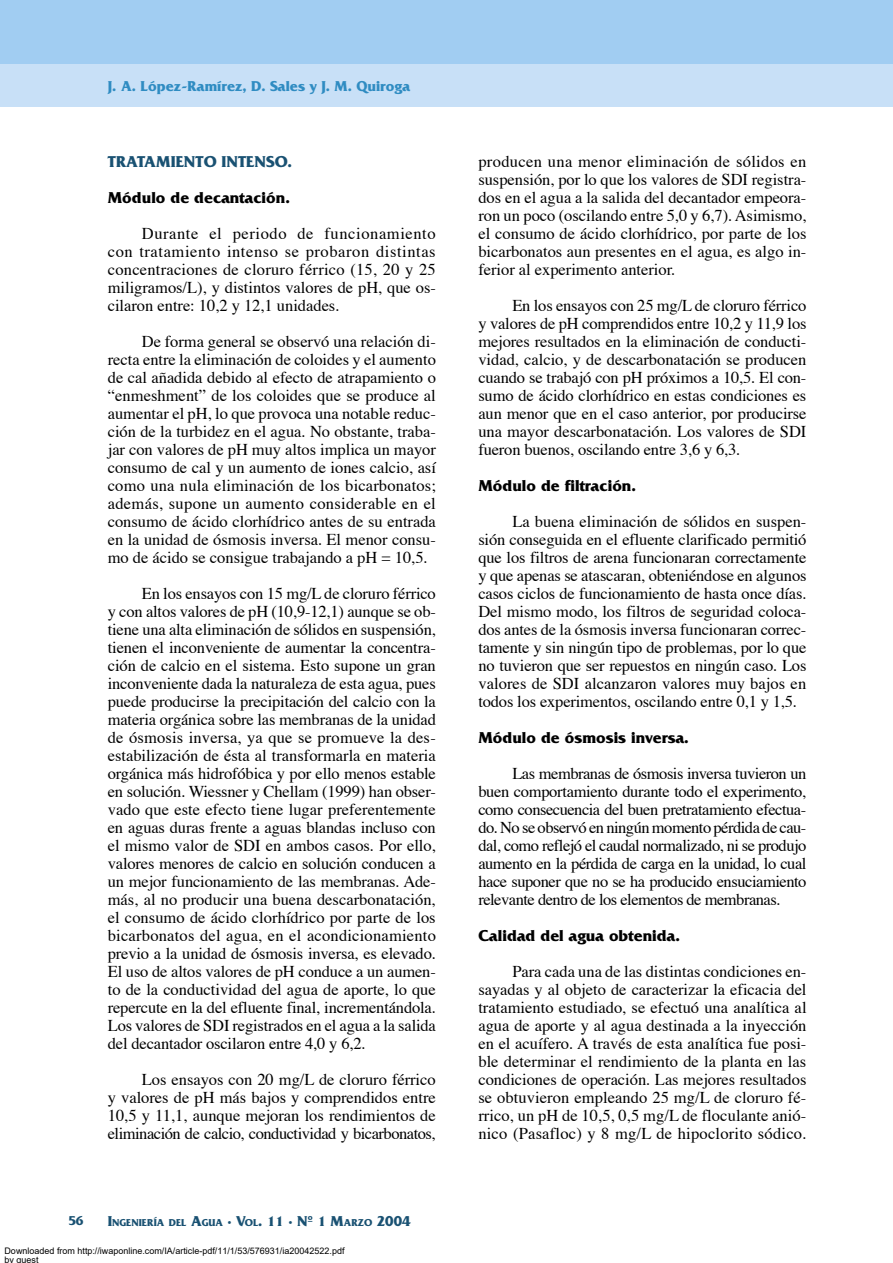
<style>
.page{position:relative;width:893px;height:1263px;background:#fff}
.page>*{position:absolute;margin:0;border:0;box-sizing:border-box;transform-origin:0 0}
.t1{font:16.5px/18px "Times";letter-spacing:-.005em;color:#000;text-align:justify}
.t2{font:700 16.5px "Friz Quadrata";color:#000}
.t3{font:700 16.5px "Friz Quadrata";color:#195172}
.t4{font:700 15px "Friz Quadrata";color:#2f8cc2}
.t5{font:700 13.5px "Friz Quadrata";color:#195172}
.t6{font:700 10.5px "Friz Quadrata";color:#195172}
.t7{font:9px/9px "Arial";color:#000}
.s1{font-size:15px}
</style>
<div class="page">
<div style="left:0;top:0;width:893px;height:106px;background:#c8e0f7"></div>
<div style="left:0;top:0;width:893px;height:64px;background:#a1cdf2"></div>
<p class="t4" style="left:108px;top:78px;width:304px">J. A. López-Ramírez, D. Sales y J. M. Quiroga</p>
<p class="t3" style="left:108px;top:152px;width:186px">TRATAMIENTO INTENSO.</p>
<p class="t2" style="left:108px;top:188px;width:184px">Módulo de decantación.</p>
<p class="t1" style="left:108px;top:225px;width:330px;text-indent:34px">Durante el periodo de funcionamiento con tratamiento intenso se probaron distintas concentraciones de cloruro férrico (15, 20 y 25 miligramos/L), y distintos valores de pH, que os&shy;cilaron entre: 10,2 y 12,1 unidades.</p>
<p class="t1" style="left:108px;top:333px;width:330px;text-indent:34px">De forma general se observó una relación di&shy;recta entre la eliminación de coloides y el aumento de cal añadida debido al efecto de atrapamiento o “enmeshment” de los coloides que se produce al aumentar el pH, lo que provoca una notable reduc&shy;ción de la turbidez en el agua. No obstante, traba&shy;jar con valores de pH muy altos implica un mayor consumo de cal y un aumento de iones calcio, así como una nula eliminación de los bicarbonatos; además, supone un aumento considerable en el consumo de ácido clorhídrico antes de su entrada en la unidad de ósmosis inversa. El menor consu&shy;mo de ácido se consigue trabajando a pH = 10,5.</p>
<p class="t1" style="left:108px;top:585px;width:330px;text-indent:34px">En los ensayos con 15 mg/L de cloruro férrico y con altos valores de pH (10,9-12,1) aunque se ob&shy;tiene una alta eliminación de sólidos en suspensión, tienen el inconveniente de aumentar la concentra&shy;ción de calcio en el sistema. Esto supone un gran inconveniente dada la naturaleza de esta agua, pues puede producirse la precipitación del calcio con la materia orgánica sobre las membranas de la unidad de ósmosis inversa, ya que se promueve la des&shy;estabilización de ésta al transformarla en materia orgánica más hidrofóbica y por ello menos estable en solución. Wiessner y Chellam (1999) han obser&shy;vado que este efecto tiene lugar preferentemente en aguas duras frente a aguas blandas incluso con el mismo valor de SDI en ambos casos. Por ello, valores menores de calcio en solución conducen a un mejor funcionamiento de las membranas. Ade&shy;más, al no producir una buena descarbonatación, el consumo de ácido clorhídrico por parte de los bicarbonatos del agua, en el acondicionamiento previo a la unidad de ósmosis inversa, es elevado.<br>El uso de altos valores de pH conduce a un aumen&shy;to de la conductividad del agua de aporte, lo que repercute en la del efluente final, incrementándola.<br>Los valores de SDI registrados en el agua a la salida del decantador oscilaron entre 4,0 y 6,2.</p>
<p class="t1" style="left:108px;top:1071px;width:330px;text-indent:34px">Los ensayos con 20 mg/L de cloruro férrico y valores de pH más bajos y comprendidos entre 10,5 y 11,1, aunque mejoran los rendimientos de eliminación de calcio, conductividad y bicarbonatos,</p>
<p class="t5" style="left:68px;top:1213px;width:17px">56</p>
<p class="t6" style="left:108px;top:1216px;width:304px"><span class="s1">I</span>NGENIERÍA DEL <span class="s1">A</span>GUA <span class="s1">· V</span>OL<span class="s1">. 11 · Nº 1 M</span>ARZO <span class="s1">2004</span></p>
<p class="t7" style="left:4px;top:1247px;width:341px">Downloaded from http://iwaponline.com/IA/article-pdf/11/1/53/576931/ia20042522.pdf by guest</p>
<p class="t1" style="left:478px;top:153px;width:330px">producen una menor eliminación de sólidos en suspensión, por lo que los valores de SDI registra&shy;dos en el agua a la salida del decantador empeora&shy;ron un poco (oscilando entre 5,0 y 6,7). Asimismo, el consumo de ácido clorhídrico, por parte de los bicarbonatos aun presentes en el agua, es algo in&shy;ferior al experimento anterior.</p>
<p class="t1" style="left:478px;top:297px;width:330px;text-indent:34px">En los ensayos con 25 mg/L de cloruro férrico y valores de pH comprendidos entre 10,2 y 11,9 los mejores resultados en la eliminación de conducti&shy;vidad, calcio, y de descarbonatación se producen cuando se trabajó con pH próximos a 10,5. El con&shy;sumo de ácido clorhídrico en estas condiciones es aun menor que en el caso anterior, por producirse una mayor descarbonatación. Los valores de SDI fueron buenos, oscilando entre 3,6 y 6,3.</p>
<p class="t2" style="left:478px;top:476px;width:159px">Módulo de filtración.</p>
<p class="t1" style="left:478px;top:513px;width:330px;text-indent:34px">La buena eliminación de sólidos en suspen&shy;sión conseguida en el efluente clarificado permitió que los filtros de arena funcionaran correctamente y que apenas se atascaran, obteniéndose en algunos casos ciclos de funcionamiento de hasta once días.<br>Del mismo modo, los filtros de seguridad coloca&shy;dos antes de la ósmosis inversa funcionaran correc&shy;tamente y sin ningún tipo de problemas, por lo que no tuvieron que ser repuestos en ningún caso. Los valores de SDI alcanzaron valores muy bajos en todos los experimentos, oscilando entre 0,1 y 1,5.</p>
<p class="t2" style="left:478px;top:728px;width:212px">Módulo de ósmosis inversa.</p>
<p class="t1" style="left:478px;top:765px;width:330px;text-indent:34px">Las membranas de ósmosis inversa tuvieron un buen comportamiento durante todo el experimento, como consecuencia del buen pretratamiento efectua&shy;do. No se observó en ningún momento pérdida de cau&shy;dal, como reflejó el caudal normalizado, ni se produjo aumento en la pérdida de carga en la unidad, lo cual hace suponer que no se ha producido ensuciamiento relevante dentro de los elementos de membranas.</p>
<p class="t2" style="left:478px;top:926px;width:203px">Calidad del agua obtenida.</p>
<p class="t1" style="left:478px;top:963px;width:330px;text-indent:34px">Para cada una de las distintas condiciones en&shy;sayadas y al objeto de caracterizar la eficacia del tratamiento estudiado, se efectuó una analítica al agua de aporte y al agua destinada a la inyección en el acuífero. A través de esta analítica fue posi&shy;ble determinar el rendimiento de la planta en las condiciones de operación. Las mejores resultados se obtuvieron empleando 25 mg/L de cloruro fé&shy;rrico, un pH de 10,5, 0,5 mg/L de floculante anió&shy;nico (Pasafloc) y 8 mg/L de hipoclorito sódico.</p>
</div>
